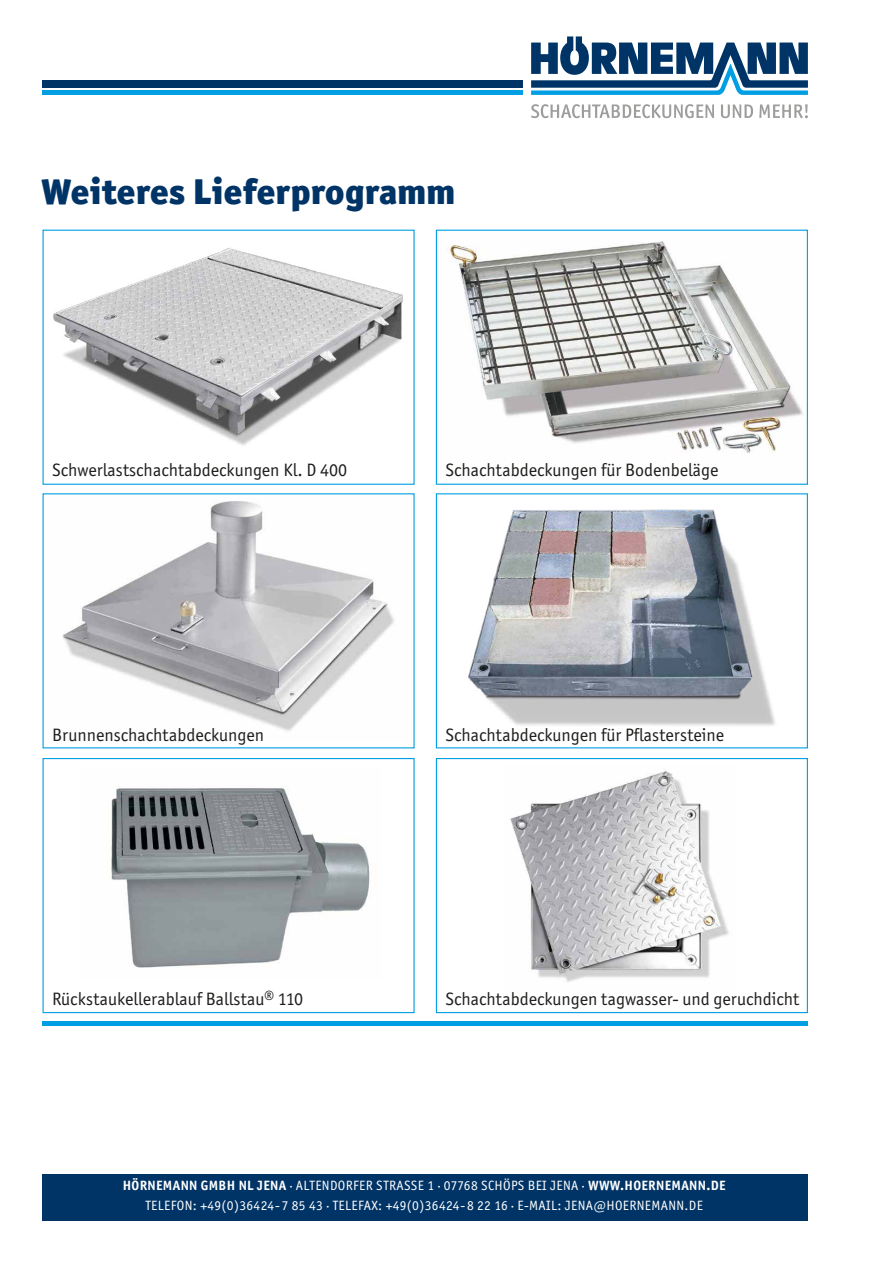
<style>
.page{position:relative;width:893px;height:1263px;background:#fff}
.page>*{position:absolute;margin:0;border:0;box-sizing:border-box;transform-origin:0 0}
.t1{font:900 36px "Officina Sans ITC";color:#003466}
.t2{font:18px "Officina Sans ITC Boo";color:#1d1d1b}
.t3{font:13.5px/19.5px "Officina Sans ITC Boo";letter-spacing:.025em;color:#fff;text-align:center}
.s1{font-family:"Officina Sans ITC";font-weight:700}
</style>
<div class="page">
<div style="left:43px;top:1174px;width:765px;height:46px;background:#003466"></div>
<div style="left:43px;top:80px;width:480px;height:8px;background:#003466"></div>
<div style="left:43px;top:90px;width:480px;height:5px;background:#009fe3"></div>
<svg style="left:531px;top:36px;width:277px;height:59px"></svg>
<svg style="left:531px;top:104px;width:277px;height:14px"></svg>
<img style="left:53px;top:247px;width:350px;height:198px">
<div style="left:43px;top:230px;width:372px;height:255px;border:1px solid #009fe3"></div>
<img style="left:62px;top:501px;width:332px;height:230px">
<img style="left:111px;top:787px;width:259px;height:181px">
<div style="left:43px;top:758px;width:372px;height:255px;border:1px solid #009fe3"></div>
<img style="left:447px;top:241px;width:356px;height:212px">
<div style="left:436px;top:230px;width:372px;height:255px;border:1px solid #009fe3"></div>
<img style="left:468px;top:509px;width:307px;height:217px">
<div style="left:436px;top:493px;width:372px;height:255px;border:1px solid #009fe3"></div>
<img style="left:510px;top:770px;width:219px;height:212px">
<div style="left:436px;top:758px;width:372px;height:255px;border:1px solid #009fe3"></div>
<hr style="left:43px;top:1022px;width:765px;height:4px;background:#009fe3">
<h1 class="t1" style="left:41px;top:168px;width:415px">Weiteres Lieferprogramm</h1>
<p class="t2" style="left:52px;top:460px;width:296px">Schwerlastschachtabdeckungen Kl. D 400</p>
<p class="t2" style="left:445px;top:460px;width:275px">Schachtabdeckungen für Bodenbeläge</p>
<p class="t2" style="left:52px;top:724px;width:213px">Brunnenschachtabdeckungen</p>
<p class="t2" style="left:445px;top:724px;width:280px">Schachtabdeckungen für Pflastersteine</p>
<p class="t2" style="left:52px;top:988px;width:253px">Rückstaukellerablauf Ballstau<sup>®</sup> 110</p>
<p class="t2" style="left:445px;top:988px;width:355px">Schachtabdeckungen tagwasser- und geruchdicht</p>
<p class="t3" style="left:123px;top:1176px;width:604px"><span class="s1">HÖRNEMANN GMBH NL JENA</span> · ALTENDORFER STRASSE 1 · 07768 SCHÖPS BEI JENA · <span class="s1">WWW.HOERNEMANN.DE<br></span>TELEFON: +49(0)36424 - 7 85 43 · TELEFAX: +49(0)36424 - 8 22 16 · E-MAIL: JENA@HOERNEMANN.DE</p>
</div>
